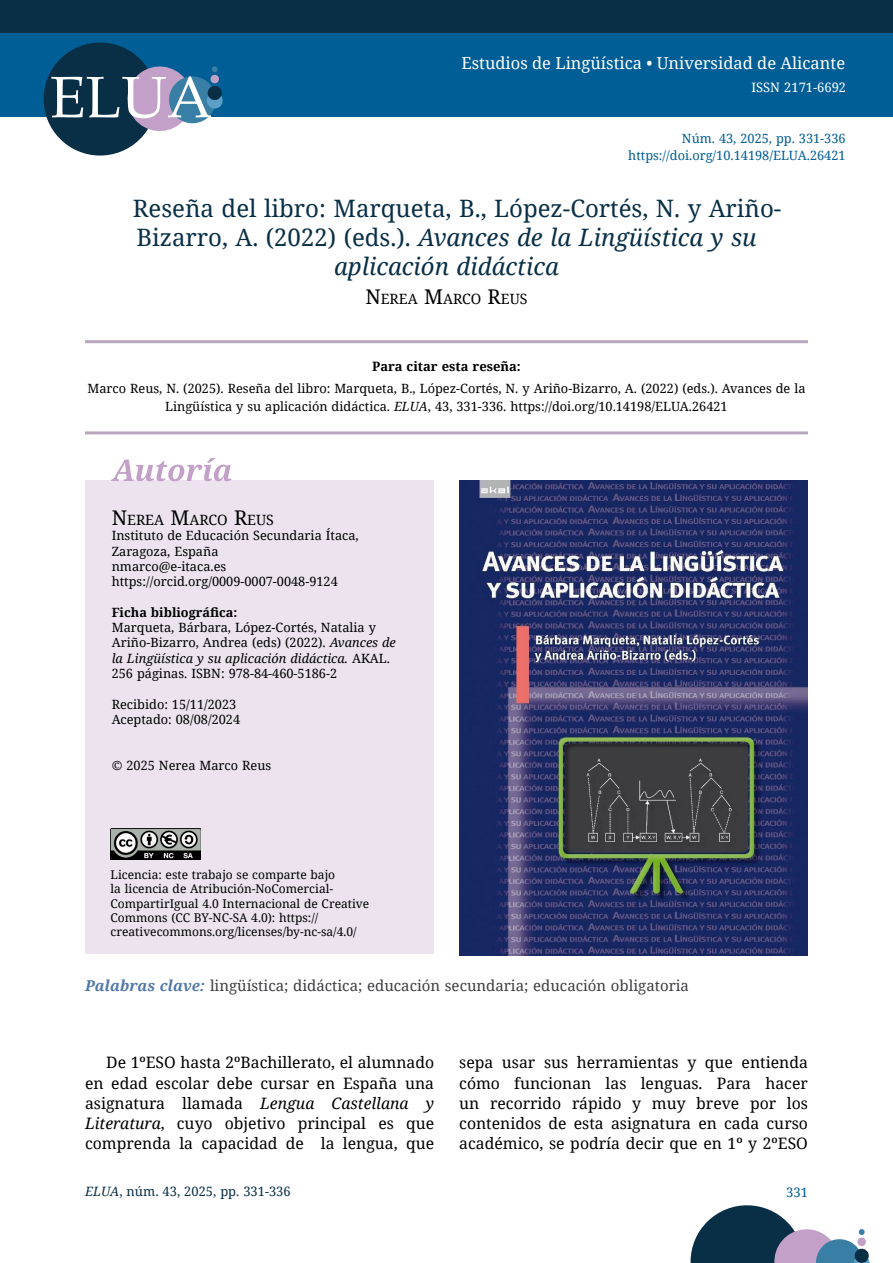
<style>
.page{position:relative;width:893px;height:1263px;background:#fff}
.page>*{position:absolute;margin:0;border:0;box-sizing:border-box;transform-origin:0 0}
.t1{font:58.5px "Palatino";color:#fff}
.t2{font:italic 24px "Noto Serif";color:#092f47}
.t3{font:24px "Noto Serif";color:#092f47}
.t4{font:16.5px "Noto Serif";color:#fff}
.t5{font:15.75px/20.2px "Noto Serif";color:#000;text-align:justify}
.t6{font:15px "Noto Serif";color:#3e3d40}
.t7{font:14.1px "Noto Serif";color:#000}
.t8{font:12.9px "Noto Serif";color:#092f47}
.t9{font:700 12.9px "Noto Serif";color:#000}
.t10{font:12.9px "Noto Serif";color:#fff}
.t11{font:12.9px "Noto Serif";color:#005e97}
.t12{font:12.75px/15.3px "Noto Serif";color:#000}
.t13{font:12.75px/17.2px "Noto Serif";color:#005e97;text-align:right}
.t14{font:700 12.75px "Noto Serif";color:#000}
.t15{font:12px/14.4px "Noto Serif";color:#000}
.s1{font-style:normal}
.s2{font-size:20.25px}
.s3{font-style:italic}
.s4{font-weight:700;font-style:italic;color:#5178a9}
</style>
<div class="page">
<div style="left:0;top:0;width:893px;height:116px;background:#005e97"></div>
<div style="left:0;top:0;width:893px;height:33px;background:#092f47"></div>
<svg style="left:36px;top:42px;width:188px;height:114px"></svg>
<svg style="left:690px;top:1205px;width:180px;height:58px"></svg>
<div style="left:85px;top:480px;width:349px;height:474px;background:#ece3ef"></div>
<hr style="left:85px;top:340px;width:723px;height:3px;background:#b7a6bd">
<svg style="left:111px;top:458px;width:121px;height:23px"></svg>
<hr style="left:85px;top:431px;width:723px;height:3px;background:#b7a6bd">
<img style="left:111px;top:828px;width:89px;height:31px">
<img style="left:459px;top:480px;width:349px;height:475px">
<h1 class="t1" style="left:50px;top:49px;width:164px">ELUA</h1>
<p class="t4" style="left:461px;top:51px;width:385px">Estudios de Lingüística • Universidad de Alicante</p>
<p class="t10" style="left:751px;top:79px;width:96px">ISSN 2171-6692</p>
<p class="t13" style="left:628px;top:129px;width:219px">Núm. 43, 2025, pp. 331-336 https://doi.org/10.14198/ELUA.26421</p>
<h2 class="t3" style="left:133px;top:192px;width:650px">Reseña del libro: Marqueta, B., López-Cortés, N. y Ariño-</h2>
<h2 class="t2" style="left:136px;top:221px;width:622px"><span class="s1">Bizarro, A. (2022) (eds.).</span> Avances de la Lingüística y su</h2>
<h2 class="t2" style="left:334px;top:249px;width:226px">aplicación didáctica</h2>
<p class="t7" style="left:365px;top:289px;width:164px"><span class="s2">N</span>EREA <span class="s2">M</span>ARCO <span class="s2">R</span>EUS</p>
<p class="t9" style="left:372px;top:357px;width:150px">Para citar esta reseña:</p>
<p class="t12" style="left:87px;top:380px;width:720px;line-height:17.2px;text-align:center">Marco Reus, N. (2025). Reseña del libro: Marqueta, B., López-Cortés, N. y Ariño-Bizarro, A. (2022) (eds.). Avances de la<br>Lingüística y su aplicación didáctica. <span class="s3">ELUA</span>, 43, 331-336. https://doi.org/10.14198/ELUA.26421</p>
<p class="t7" style="left:112px;top:510px;width:164px"><span class="s2">N</span>EREA <span class="s2">M</span>ARCO <span class="s2">R</span>EUS</p>
<p class="t12" style="left:112px;top:527px;width:249px">Instituto de Educación Secundaria Ítaca,<br>Zaragoza, España<br>nmarco@e-itaca.es https://orcid.org/0009-0007-0048-9124</p>
<p class="t14" style="left:112px;top:603px;width:127px">Ficha bibliográfica:</p>
<p class="t12" style="left:112px;top:619px;width:286px">Marqueta, Bárbara, López-Cortés, Natalia y Ariño-Bizarro, Andrea (eds) (2022). <span class="s3">Avances de la Lingüística y su aplicación didáctica.</span> AKAL.<br>256 páginas. ISBN: 978-84-460-5186-2</p>
<p class="t12" style="left:112px;top:696px;width:130px">Recibido: 15/11/2023<br>Aceptado: 08/08/2024</p>
<p class="t12" style="left:112px;top:757px;width:161px">© 2025 Nerea Marco Reus</p>
<p class="t15" style="left:111px;top:867px;width:260px">Licencia: este trabajo se comparte bajo<br>la licencia de Atribución-NoComercial-CompartirIgual 4.0 Internacional de Creative Commons (CC BY-NC-SA 4.0): https:// creativecommons.org/licenses/by-nc-sa/4.0/</p>
<p class="t6" style="left:85px;top:975px;width:605px"><span class="s4">Palabras clave:</span> lingüística; didáctica; educación secundaria; educación obligatoria</p>
<p class="t5" style="left:85px;top:1052px;width:351px;text-indent:21px">De 1ºESO hasta 2ºBachillerato, el alumnado en edad escolar debe cursar en España una asignatura llamada <span class="s3">Lengua Castellana y Literatura</span>, cuyo objetivo principal es que comprenda la capacidad de la lengua, que</p>
<p class="t5" style="left:459px;top:1052px;width:350px">sepa usar sus herramientas y que entienda cómo funcionan las lenguas. Para hacer un recorrido rápido y muy breve por los contenidos de esta asignatura en cada curso académico, se podría decir que en 1º y 2ºESO</p>
<p class="t8" style="left:85px;top:1182px;width:207px"><span class="s3">ELUA</span>, núm. 43, 2025, pp. 331-336</p>
<p class="t11" style="left:786px;top:1183px;width:23px">331</p>
</div>
